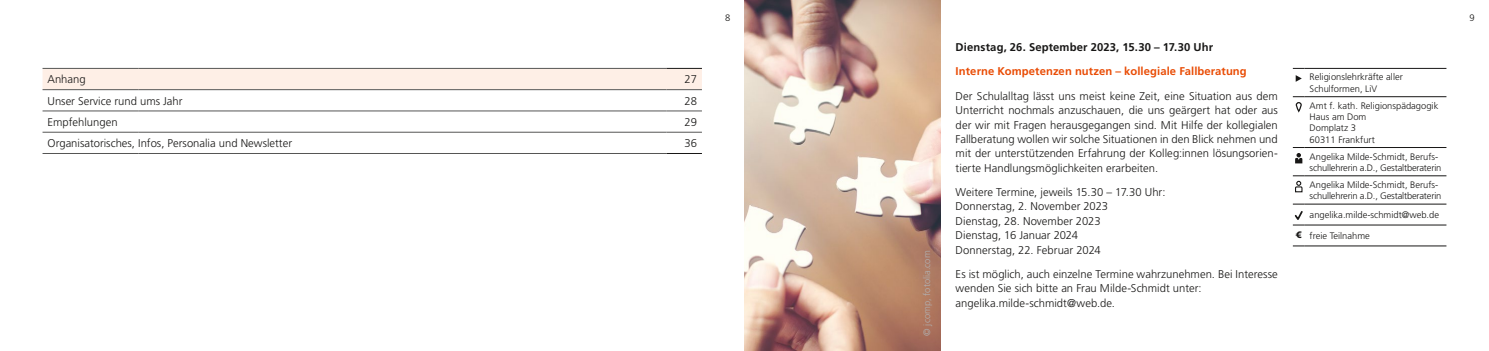
<style>
.page{position:relative;width:1489px;height:351px;background:#fff}
.page>*{position:absolute;margin:0;border:0;box-sizing:border-box;transform-origin:0 0}
.t1{font:300 11.25px/14.4px "Frutiger LT Pro";color:#181716}
.t2{font:700 11.25px "Frutiger LT Pro";letter-spacing:.01em;color:#e94c05}
.t3{font:700 11.25px "Frutiger LT Pro";letter-spacing:.01em;color:#181716}
.t4{font:300 9.38px/11.2px "Frutiger LT Pro";color:#181716}
.t5{font:300 9.38px/11.2px "Frutiger LT Pro";letter-spacing:-.02em;color:#181716}
.t6{font:300 9.38px "Frutiger LT Pro";color:#b1b2b3}
.s1{font-weight:900}
</style>
<div class="page">
<div style="left:43px;top:69px;width:659px;height:20px;background:#feefe6"></div>
<hr style="left:43px;top:68px;width:95px;height:1px;background:#565655">
<hr style="left:138px;top:68px;width:96px;height:1px;background:#565655">
<hr style="left:234px;top:68px;width:432px;height:1px;background:#565655">
<hr style="left:43px;top:89px;width:95px;height:1px;background:#565655">
<hr style="left:138px;top:89px;width:96px;height:1px;background:#565655">
<hr style="left:234px;top:89px;width:432px;height:1px;background:#565655">
<hr style="left:666px;top:89px;width:36px;height:1px;background:#565655">
<hr style="left:43px;top:111px;width:95px;height:1px;background:#565655">
<hr style="left:138px;top:111px;width:96px;height:1px;background:#565655">
<hr style="left:234px;top:111px;width:432px;height:1px;background:#565655">
<hr style="left:666px;top:111px;width:36px;height:1px;background:#565655">
<hr style="left:43px;top:132px;width:95px;height:1px;background:#565655">
<hr style="left:138px;top:132px;width:96px;height:1px;background:#565655">
<hr style="left:234px;top:132px;width:432px;height:1px;background:#565655">
<hr style="left:666px;top:132px;width:36px;height:1px;background:#565655">
<hr style="left:43px;top:153px;width:95px;height:1px;background:#565655">
<hr style="left:138px;top:153px;width:96px;height:1px;background:#565655">
<hr style="left:234px;top:153px;width:432px;height:1px;background:#565655">
<hr style="left:666px;top:68px;width:36px;height:1px;background:#181716">
<hr style="left:666px;top:153px;width:36px;height:1px;background:#181716">
<img style="left:744px;top:0;width:196px;height:351px">
<svg style="left:1292px;top:68px;width:12px;height:1px"></svg>
<hr style="left:1304px;top:68px;width:142px;height:1px;background:#181716">
<svg style="left:1292px;top:96px;width:12px;height:1px"></svg>
<hr style="left:1304px;top:96px;width:142px;height:1px;background:#181716">
<hr style="left:1304px;top:147px;width:142px;height:1px;background:#181716">
<hr style="left:1304px;top:175px;width:142px;height:1px;background:#181716">
<hr style="left:1304px;top:204px;width:142px;height:1px;background:#181716">
<hr style="left:1304px;top:225px;width:142px;height:1px;background:#181716">
<svg style="left:1292px;top:246px;width:12px;height:1px"></svg>
<hr style="left:1304px;top:246px;width:142px;height:1px;background:#181716">
<svg style="left:1295px;top:75px;width:6px;height:7px"></svg>
<div style="left:1295px;top:102px;width:6px;height:10px;border:1px solid #181716;border-radius:2px"></div>
<svg style="left:1292px;top:147px;width:12px;height:16px"></svg>
<svg style="left:1292px;top:175px;width:12px;height:18px"></svg>
<svg style="left:1292px;top:204px;width:12px;height:22px"></svg>
<p class="t1" style="left:48px;top:72px;width:40px">Anhang</p>
<p class="t1" style="left:684px;top:72px;width:14px">27</p>
<p class="t1" style="left:48px;top:93px;width:137px">Unser Service rund ums Jahr</p>
<p class="t1" style="left:684px;top:93px;width:14px">28</p>
<p class="t1" style="left:48px;top:115px;width:72px">Empfehlungen</p>
<p class="t1" style="left:684px;top:115px;width:14px">29</p>
<p class="t1" style="left:48px;top:136px;width:246px">Organisatorisches, Infos, Personalia und Newsletter</p>
<p class="t1" style="left:684px;top:136px;width:14px">36</p>
<p class="t4" style="left:725px;top:12px;width:7px">8</p>
<p class="t4" style="left:1469px;top:12px;width:7px">9</p>
<p class="t6" style="left:921px;top:335px;width:87px;rotate:-90deg">© jcomp, fotolia.com</p>
<p class="t3" style="left:955px;top:40px;width:259px">Dienstag, 26. September 2023, 15.30 – 17.30 Uhr</p>
<p class="t2" style="left:955px;top:65px;width:293px">Interne Kompetenzen nutzen – kollegiale Fallberatung</p>
<p class="t1" style="left:955px;top:89px;width:324px;text-align:justify">Der Schulalltag lässt uns meist keine Zeit, eine Situation aus dem Unterricht nochmals anzuschauen, die uns geärgert hat oder aus der wir mit Fragen herausgegangen sind. Mit Hilfe der kollegialen Fallberatung wollen wir solche Situationen in den Blick nehmen und mit der unterstützenden Erfahrung der Kolleg:innen lösungsorien&shy;tierte Handlungsmöglichkeiten erarbeiten.</p>
<p class="t1" style="left:955px;top:185px;width:211px">Weitere Termine, jeweils 15.30 – 17.30 Uhr:<br>Donnerstag, 2. November 2023<br>Dienstag, 28. November 2023<br>Dienstag, 16 Januar 2024<br>Donnerstag, 22. Februar 2024</p>
<p class="t1" style="left:955px;top:267px;width:324px">Es ist möglich, auch einzelne Termine wahrzunehmen. Bei Interesse wenden Sie sich bitte an Frau Milde-Schmidt unter: angelika.milde-schmidt@web.de.</p>
<p class="t4" style="left:1309px;top:72px;width:95px">Religionslehrkräfte aller<br>Schulformen, LiV</p>
<p class="t4" style="left:1309px;top:100px;width:130px">Amt f. kath. Religionspädagogik<br>Haus am Dom<br>Domplatz 3<br>60311 Frankfurt</p>
<p class="t5" style="left:1309px;top:151px;width:133px">Angelika Milde-Schmidt, Berufs&shy;schullehrerin a.D., Gestaltberaterin</p>
<p class="t5" style="left:1309px;top:179px;width:133px">Angelika Milde-Schmidt, Berufs&shy;schullehrerin a.D., Gestaltberaterin</p>
<p class="t4" style="left:1309px;top:209px;width:131px">angelika.milde-schmidt@web.de</p>
<p class="t4" style="left:1295px;top:230px;width:76px"><span class="s1">€</span> freie Teilnahme</p>
</div>
